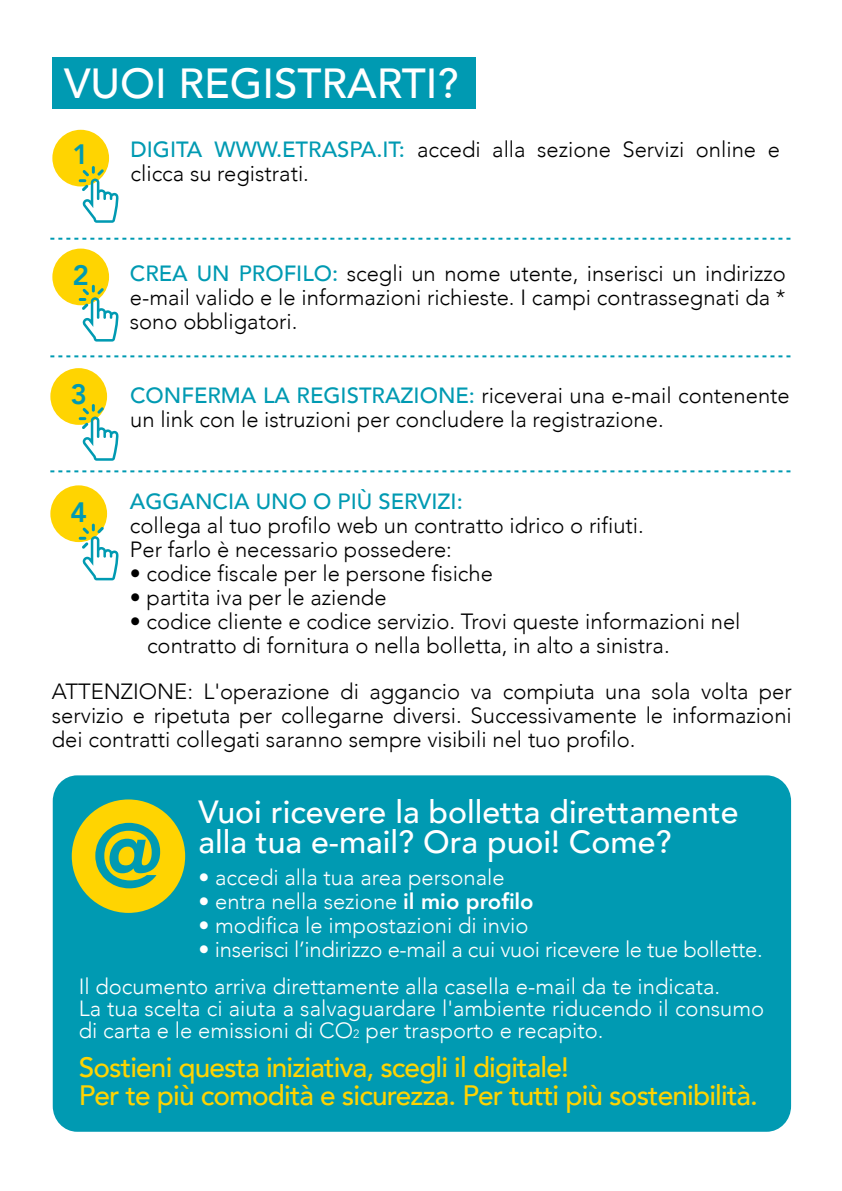
<style>
.page{position:relative;width:842px;height:1191px;background:#fff}
.page>*{position:absolute;margin:0;border:0;box-sizing:border-box;transform-origin:0 0}
.t1{font:800 88px "Avenir";color:#009ab2}
.t2{font:500 42px "Avenir";color:#fff}
.t3{font:500 32px/30.2px "Avenir";color:#fff}
.t4{font:500 28px/28px "Avenir";letter-spacing:-.03em;color:#ffd401}
.t5{font:800 28px "Avenir";color:#009ab2}
.t6{font:300 22px/24px "Avenir";color:#000}
.t7{font:300 22px/22px "Avenir";color:#fff}
.t8{font:500 22px "Avenir";color:#009ab2}
.s1{font-weight:500;color:#009ab2}
.s2{font-weight:800}
.s3{font-size:12px}
</style>
<div class="page">
<div style="left:52px;top:58px;width:423px;height:51px;background:#009ab2"></div>
<div style="left:52px;top:248px;width:57px;height:57px;background:#ffd401;border-radius:50%"></div>
<svg style="left:79px;top:285px;width:40px;height:56px"></svg>
<div style="left:50px;top:368px;width:57px;height:57px;background:#ffd401;border-radius:50%"></div>
<svg style="left:79px;top:404px;width:40px;height:57px"></svg>
<div style="left:50px;top:485px;width:57px;height:57px;background:#ffd401;border-radius:50%"></div>
<svg style="left:79px;top:523px;width:40px;height:57px"></svg>
<div style="left:52px;top:130px;width:57px;height:56px;background:#ffd401;border-radius:50%"></div>
<svg style="left:79px;top:166px;width:40px;height:57px"></svg>
<svg style="left:50px;top:238px;width:741px;height:2px"></svg>
<svg style="left:50px;top:355px;width:741px;height:2px"></svg>
<svg style="left:50px;top:470px;width:741px;height:2px"></svg>
<div style="left:53px;top:775px;width:738px;height:356px;background:#009ab2;border-radius:25px"></div>
<div style="left:72px;top:799px;width:113px;height:114px;background:#ffd401;border-radius:50%"></div>
<h2 class="t2" style="left:64px;top:47px;width:396px">VUOI REGISTRARTI?</h2>
<p class="t5" style="left:73px;top:132px;width:18px">1</p>
<p class="t6" style="left:131px;top:138px;width:651px"><span class="s1">DIGITA WWW.ETRASPA.IT:</span> accedi alla sezione Servizi online e clicca su registrati.</p>
<p class="t5" style="left:73px;top:253px;width:18px">2</p>
<p class="t6" style="left:130px;top:261px;width:657px;text-align:justify"><span class="s1">CREA UN PROFILO:</span> scegli un nome utente, inserisci un indirizzo e-mail valido e le informazioni richieste. I campi contrassegnati da * sono obbligatori.</p>
<p class="t5" style="left:71px;top:372px;width:18px">3</p>
<p class="t6" style="left:130px;top:384px;width:661px"><span class="s1">CONFERMA LA REGISTRAZIONE:</span> riceverai una e-mail contenente un link con le istruzioni per concludere la registrazione.</p>
<p class="t5" style="left:71px;top:490px;width:18px">4</p>
<p class="t8" style="left:130px;top:482px;width:334px">AGGANCIA UNO O PIÙ SERVIZI:</p>
<p class="t6" style="left:130px;top:514px;width:516px">collega al tuo profilo web un contratto idrico o rifiuti.<br>Per farlo è necessario possedere:</p>
<p class="t6" style="left:130px;top:562px;width:365px">• codice fiscale per le persone fisiche</p>
<p class="t6" style="left:130px;top:586px;width:258px">• partita iva per le aziende</p>
<p class="t6" style="left:147px;top:610px;width:595px;text-indent:-17px">• codice cliente e codice servizio. Trovi queste informazioni nel contratto di fornitura o nella bolletta, in alto a sinistra.</p>
<p class="t6" style="left:52px;top:679px;width:741px;text-align:justify">ATTENZIONE: L'operazione di aggancio va compiuta una sola volta per servizio e ripetuta per collegarne diversi. Successivamente le informazioni dei contratti collegati saranno sempre visibili nel tuo profilo.</p>
<h1 class="t1" style="left:93px;top:787px;width:72px">@</h1>
<h3 class="t3" style="left:198px;top:794px;width:541px">Vuoi ricevere la bolletta direttamente alla tua e-mail? Ora puoi! Come?</h3>
<p class="t7" style="left:198px;top:866px;width:308px">• accedi alla tua area personale</p>
<p class="t7" style="left:198px;top:890px;width:337px">• entra nella sezione <span class="s2">il mio profilo</span></p>
<p class="t7" style="left:198px;top:914px;width:332px">• modifica le impostazioni di invio</p>
<p class="t7" style="left:198px;top:938px;width:566px">• inserisci l’indirizzo e-mail a cui vuoi ricevere le tue bollette.</p>
<p class="t7" style="left:79px;top:975px;width:687px">Il documento arriva direttamente alla casella e-mail da te indicata.<br>La tua scelta ci aiuta a salvaguardare l'ambiente riducendo il consumo di carta e le emissioni di CO<span class="s3">2</span> per trasporto e recapito.</p>
<p class="t4" style="left:79px;top:1051px;width:681px">Sostieni questa iniziativa, scegli il digitale!<br>Per te più comodità e sicurezza. Per tutti più sostenibilità.</p>
</div>
